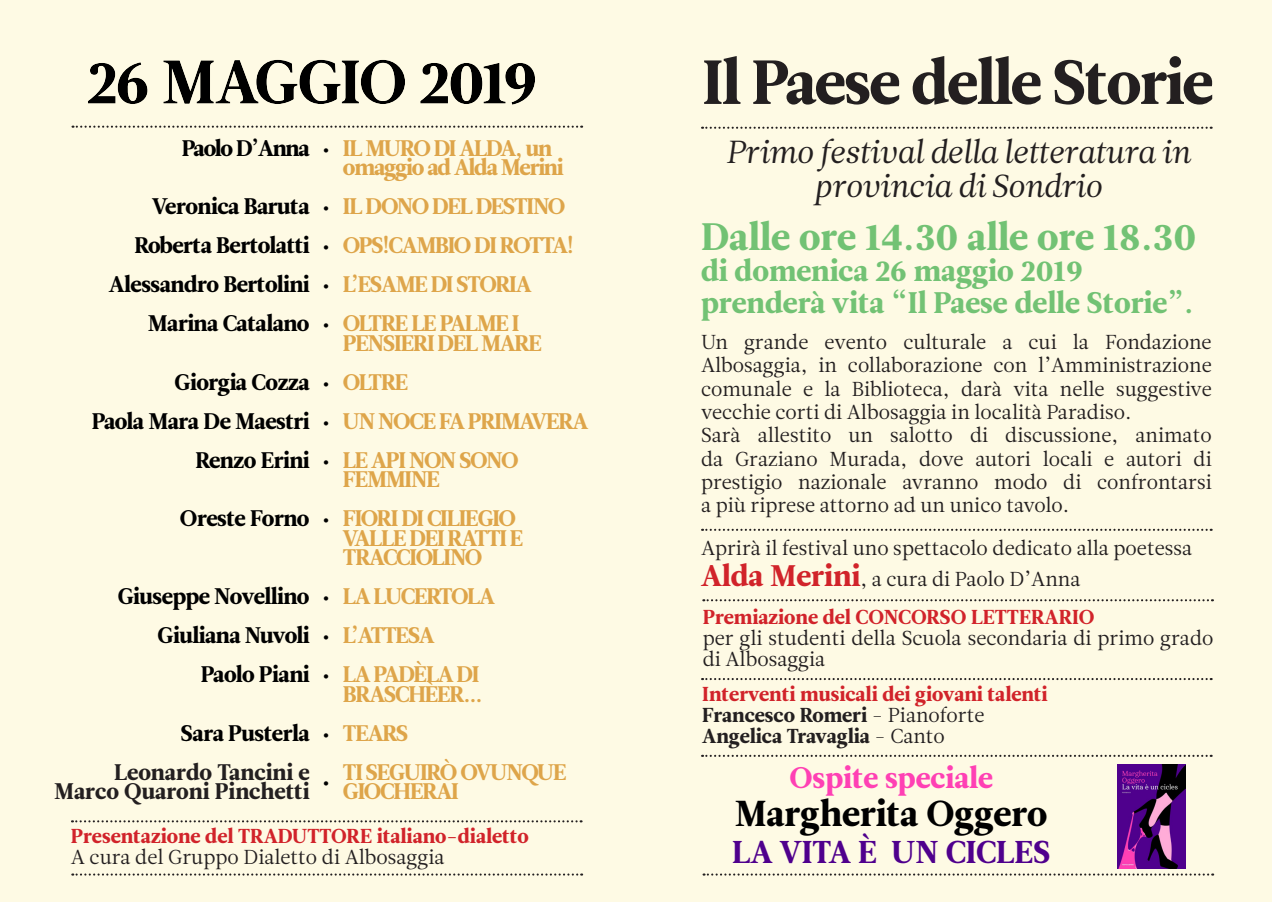
<style>
.page{position:relative;width:1272px;height:902px;background:#fff}
.page>*{position:absolute;margin:0;border:0;box-sizing:border-box;transform-origin:0 0}
.t1{font:62.1px "Leitura News Roman 4";letter-spacing:-.025em;color:#231f20}
.t2{font:61.5px "Leitura News Roman 4";letter-spacing:-.03em;color:#000}
.t3{font:38.1px "Leitura News Roman 4";color:#72c274}
.t4{font:36px "Leitura News Roman 4";color:#000}
.t5{font:31.8px/33.9px "Leitura News Italic 1";letter-spacing:-.03em;color:#231f20;text-align:center}
.t6{font:31.5px "Leitura News Roman 4";color:#4f008d}
.t7{font:29.7px "Leitura News Roman 4";color:#72c274}
.t8{font:29.7px "Leitura News Roman 4";color:#ff40b4}
.t9{font:22.5px/19.5px "Leitura News Roman 4";letter-spacing:-.05em;color:#dea54a}
.t10{font:22.5px "Leitura News Roman 4";letter-spacing:-.02em;color:#000}
.t11{font:22.5px/19.5px "Leitura News Roman 4";color:#231f20;text-align:right}
.t12{font:22.5px "Leitura News Roman 4";letter-spacing:-.05em;color:#000}
.t13{font:20.1px/23.4px "Leitura News Roman 1";color:#231f20;text-align:justify}
.t14{font:20.1px "Leitura News Roman 4";color:#d1232a}
.t15{font:20.1px "Leitura News Roman 4";color:#231f20}
.s1{font-family:"Leitura News Roman 4";font-size:29.7px;color:#d1232a}
.s2{font-family:"Leitura News Roman 1"}
</style>
<div class="page">
<div style="left:0;top:0;width:1271px;height:901px;background:#fefae4"></div>
<div style="left:55px;top:45px;width:576px;height:76px;background:#231f20;opacity:.08"></div>
<svg style="left:72px;top:873px;width:510px;height:2px"></svg>
<svg style="left:702px;top:127px;width:509px;height:2px"></svg>
<svg style="left:703px;top:873px;width:510px;height:2px"></svg>
<svg style="left:72px;top:126px;width:510px;height:2px"></svg>
<svg style="left:702px;top:678px;width:509px;height:2px"></svg>
<svg style="left:703px;top:599px;width:509px;height:2px"></svg>
<svg style="left:702px;top:528px;width:509px;height:3px"></svg>
<img style="left:1117px;top:764px;width:68px;height:104px">
<svg style="left:72px;top:820px;width:509px;height:2px"></svg>
<svg style="left:702px;top:754px;width:509px;height:2px"></svg>
<h2 class="t2" style="left:86px;top:45px;width:453px">26 MAGGIO 2019</h2>
<p class="t12" style="left:182px;top:134px;width:129px">Paolo D’Anna</p>
<p class="t10" style="left:322px;top:134px;width:10px">∙</p>
<p class="t10" style="left:152px;top:193px;width:159px">Veronica Baruta</p>
<p class="t10" style="left:134px;top:232px;width:177px">Roberta Bertolatti</p>
<p class="t10" style="left:109px;top:271px;width:202px">Alessandro Bertolini</p>
<p class="t10" style="left:148px;top:310px;width:163px">Marina Catalano</p>
<p class="t10" style="left:322px;top:193px;width:10px">∙</p>
<p class="t10" style="left:322px;top:232px;width:10px">∙</p>
<p class="t10" style="left:322px;top:271px;width:10px">∙</p>
<p class="t10" style="left:322px;top:310px;width:10px">∙</p>
<p class="t10" style="left:174px;top:368px;width:136px">Giorgia Cozza</p>
<p class="t10" style="left:92px;top:407px;width:219px">Paola Mara De Maestri</p>
<p class="t10" style="left:195px;top:446px;width:116px">Renzo Erini</p>
<p class="t10" style="left:322px;top:368px;width:10px">∙</p>
<p class="t10" style="left:322px;top:407px;width:10px">∙</p>
<p class="t10" style="left:322px;top:446px;width:10px">∙</p>
<p class="t10" style="left:180px;top:505px;width:131px">Oreste Forno</p>
<p class="t10" style="left:322px;top:505px;width:10px">∙</p>
<p class="t10" style="left:118px;top:583px;width:193px">Giuseppe Novellino</p>
<p class="t10" style="left:158px;top:622px;width:153px">Giuliana Nuvoli</p>
<p class="t10" style="left:201px;top:661px;width:110px">Paolo Piani</p>
<p class="t10" style="left:322px;top:583px;width:10px">∙</p>
<p class="t10" style="left:322px;top:622px;width:10px">∙</p>
<p class="t10" style="left:322px;top:661px;width:10px">∙</p>
<p class="t10" style="left:181px;top:719px;width:130px">Sara Pusterla</p>
<p class="t11" style="left:54px;top:762px;width:257px">Leonardo Tancini e<br>Marco Quaroni Pinchetti</p>
<p class="t10" style="left:322px;top:719px;width:10px">∙</p>
<p class="t10" style="left:322px;top:767px;width:10px">∙</p>
<p class="t9" style="left:343px;top:138px;width:222px">IL MURO DI ALDA, un omaggio ad Alda Merini</p>
<p class="t9" style="left:343px;top:197px;width:224px">IL DONO DEL DESTINO</p>
<p class="t9" style="left:343px;top:236px;width:232px">OPS!CAMBIO DI ROTTA!</p>
<p class="t9" style="left:343px;top:275px;width:190px">L’ESAME DI STORIA</p>
<p class="t9" style="left:343px;top:314px;width:200px">OLTRE LE PALME I<br>PENSIERI DEL MARE</p>
<p class="t9" style="left:343px;top:372px;width:67px">OLTRE</p>
<p class="t9" style="left:343px;top:411px;width:247px">UN NOCE FA PRIMAVERA</p>
<p class="t9" style="left:343px;top:450px;width:177px">LE API NON SONO<br>FEMMINE</p>
<p class="t9" style="left:343px;top:509px;width:175px">FIORI DI CILIEGIO</p>
<p class="t9" style="left:343px;top:528px;width:182px">VALLE DEI RATTI E<br>TRACCIOLINO</p>
<p class="t9" style="left:343px;top:587px;width:153px">LA LUCERTOLA</p>
<p class="t9" style="left:343px;top:626px;width:93px">L’ATTESA</p>
<p class="t9" style="left:343px;top:665px;width:141px">LA PADÈLA DI<br>BRASCHÈER...</p>
<p class="t9" style="left:343px;top:723px;width:67px">TEARS</p>
<p class="t9" style="left:343px;top:762px;width:225px">TI SEGUIRÒ OVUNQUE<br>GIOCHERAI</p>
<p class="t14" style="left:71px;top:823px;width:459px">Presentazione del TRADUTTORE italiano-dialetto</p>
<p class="t13" style="left:71px;top:845px;width:375px">A cura del Gruppo Dialetto di Albosaggia</p>
<p class="t1" style="left:702px;top:45px;width:512px">Il Paese delle Storie</p>
<p class="t5" style="left:725px;top:135px;width:466px">Primo festival della letteratura in provincia di Sondrio</p>
<p class="t3" style="left:701px;top:214px;width:497px">Dalle ore 14.30 alle ore 18.30</p>
<p class="t7" style="left:701px;top:253px;width:383px">di domenica 26 maggio 2019</p>
<p class="t7" style="left:701px;top:285px;width:494px">prenderà vita “Il Paese delle Storie”.</p>
<p class="t13" style="left:701px;top:330px;width:512px">Un grande evento culturale a cui la Fondazione Albosaggia, in collaborazione con l’Amministrazione comunale e la Biblioteca, darà vita nelle suggestive vecchie corti di Albosaggia in località Paradiso.</p>
<p class="t13" style="left:701px;top:424px;width:512px">Sarà allestito un salotto di discussione, animato da Graziano Murada, dove autori locali e autori di prestigio nazionale avranno modo di confrontarsi a più riprese attorno ad un unico tavolo.</p>
<p class="t13" style="left:701px;top:532px;width:492px;line-height:31.5px">Aprirà il festival uno spettacolo dedicato alla poetessa<br><span class="s1">Alda Merini</span>, a cura di Paolo D’Anna</p>
<p class="t14" style="left:702px;top:605px;width:393px">Premiazione del CONCORSO LETTERARIO</p>
<p class="t13" style="left:702px;top:628px;width:512px;line-height:21px">per gli studenti della Scuola secondaria di primo grado di Albosaggia</p>
<p class="t14" style="left:702px;top:681px;width:347px">Interventi musicali dei giovani talenti</p>
<p class="t15" style="left:702px;top:702px;width:283px">Francesco Romeri <span class="s2">- Pianoforte</span></p>
<p class="t15" style="left:702px;top:723px;width:244px">Angelica Travaglia <span class="s2">- Canto</span></p>
<p class="t8" style="left:789px;top:760px;width:205px">Ospite speciale</p>
<p class="t4" style="left:735px;top:791px;width:314px">Margherita Oggero</p>
<p class="t6" style="left:732px;top:833px;width:319px">LA VITA È UN CICLES</p>
</div>
